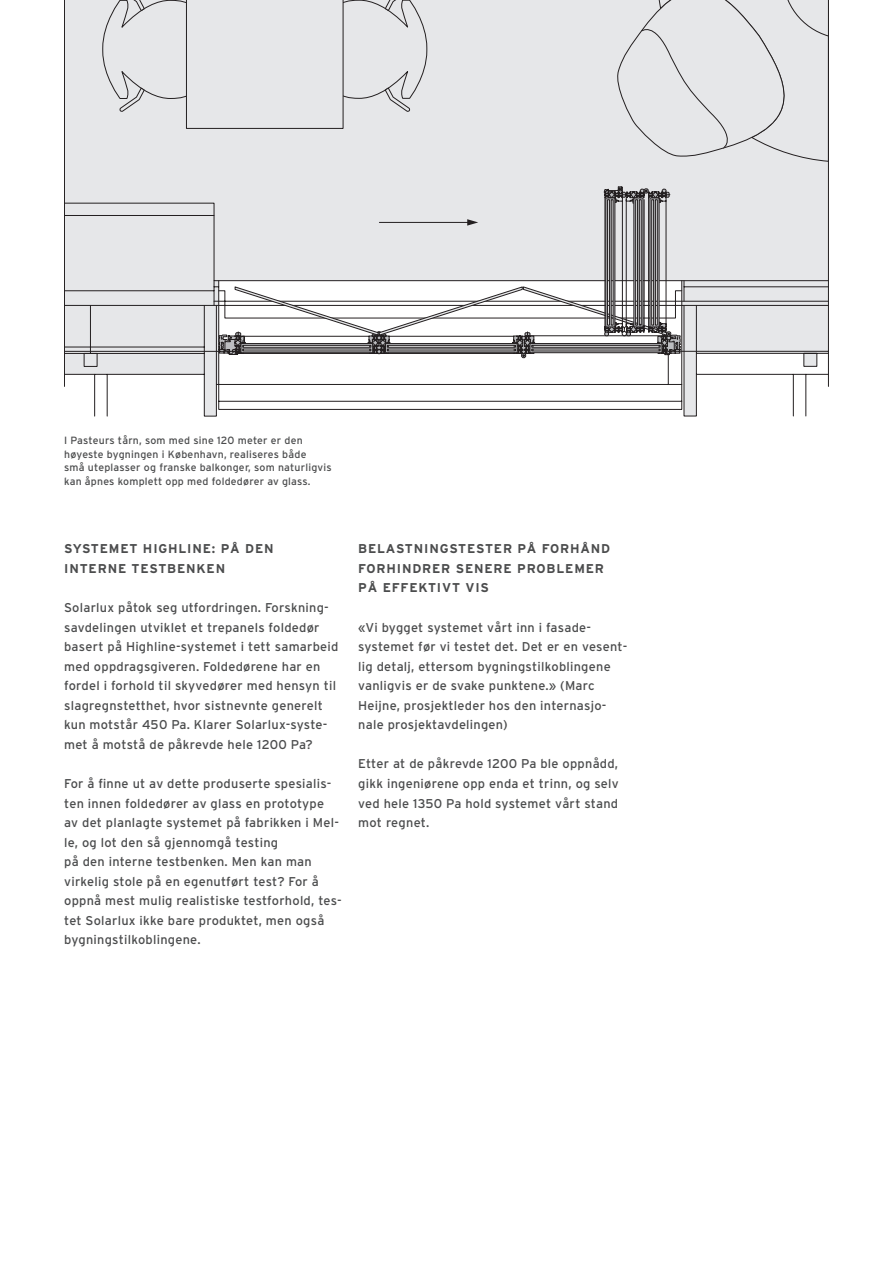
<style>
.page{position:relative;width:893px;height:1263px;background:#fff}
.page>*{position:absolute;margin:0;border:0;box-sizing:border-box;transform-origin:0 0}
.Fließtext_8_5_pt___Z{font:12.75px/19.5px "Interstate";letter-spacing:.02em;color:#4b4c4d}
.Zwischenheadline_8_5{font:700 12.75px/19.5px "Interstate OT";letter-spacing:.065em;color:#4b4c4d}
.Zwischenheadline_8_5-2{font:700 12.75px/19.5px "Interstate";letter-spacing:.065em;color:#4b4c4d}
.Bildunterschrift_7_P{font:10.5px/13.5px "Interstate";letter-spacing:.02em;color:#4b4c4d}
</style>
<div class="page">
<div style="left:64px;top:0;width:765px;height:318px;background:#e6e7e9"></div>
<svg style="left:64px;top:186px;width:764px;height:230px"></svg>
<p class="Bildunterschrift_7_P" style="left:64px;top:434px;width:269px">I Pasteurs tårn, som med sine 120 meter er den høyeste bygningen i København, realiseres både<br>små uteplasser og franske balkonger, som naturligvis kan åpnes komplett opp med foldedører av glass.</p>
<p class="Zwischenheadline_8_5-2" style="left:64px;top:539px;width:211px">SYSTEMET HIGHLINE: PÅ DEN<br>INTERNE TESTBENKEN</p>
<p class="Fließtext_8_5_pt___Z" style="left:64px;top:598px;width:276px">Solarlux påtok seg utfordringen. Forskning&shy;savdelingen utviklet et trepanels foldedør basert på Highline-systemet i tett samarbeid med oppdragsgiveren. Foldedørene har en fordel i forhold til skyvedører med hensyn til slagregnstetthet, hvor sistnevnte generelt kun motstår 450 Pa. Klarer Solarlux-syste&shy;met å motstå de påkrevde hele 1200 Pa?</p>
<p class="Fließtext_8_5_pt___Z" style="left:64px;top:774px;width:279px">For å finne ut av dette produserte spesialis&shy;ten innen foldedører av glass en prototype<br>av det planlagte systemet på fabrikken i Mel&shy;le, og lot den så gjennomgå testing<br>på den interne testbenken. Men kan man virkelig stole på en egenutført test? For å oppnå mest mulig realistiske testforhold, tes&shy;tet Solarlux ikke bare produktet, men også bygningstilkoblingene.</p>
<p class="Zwischenheadline_8_5" style="left:358px;top:539px;width:254px">BELASTNINGSTESTER PÅ FORHÅND<br>FORHINDRER SENERE PROBLEMER<br>PÅ EFFEKTIVT VIS</p>
<p class="Fließtext_8_5_pt___Z" style="left:358px;top:617px;width:270px">«Vi bygget systemet vårt inn i fasade&shy;systemet før vi testet det. Det er en vesent&shy;lig detalj, ettersom bygningstilkoblingene vanligvis er de svake punktene.» (Marc Heijne, prosjektleder hos den internasjo&shy;nale prosjektavdelingen)</p>
<p class="Fließtext_8_5_pt___Z" style="left:358px;top:754px;width:262px;text-align:justify">Etter at de påkrevde 1200 Pa ble oppnådd, gikk ingeniørene opp enda et trinn, og selv ved hele 1350 Pa hold systemet vårt stand mot regnet.</p>
</div>
